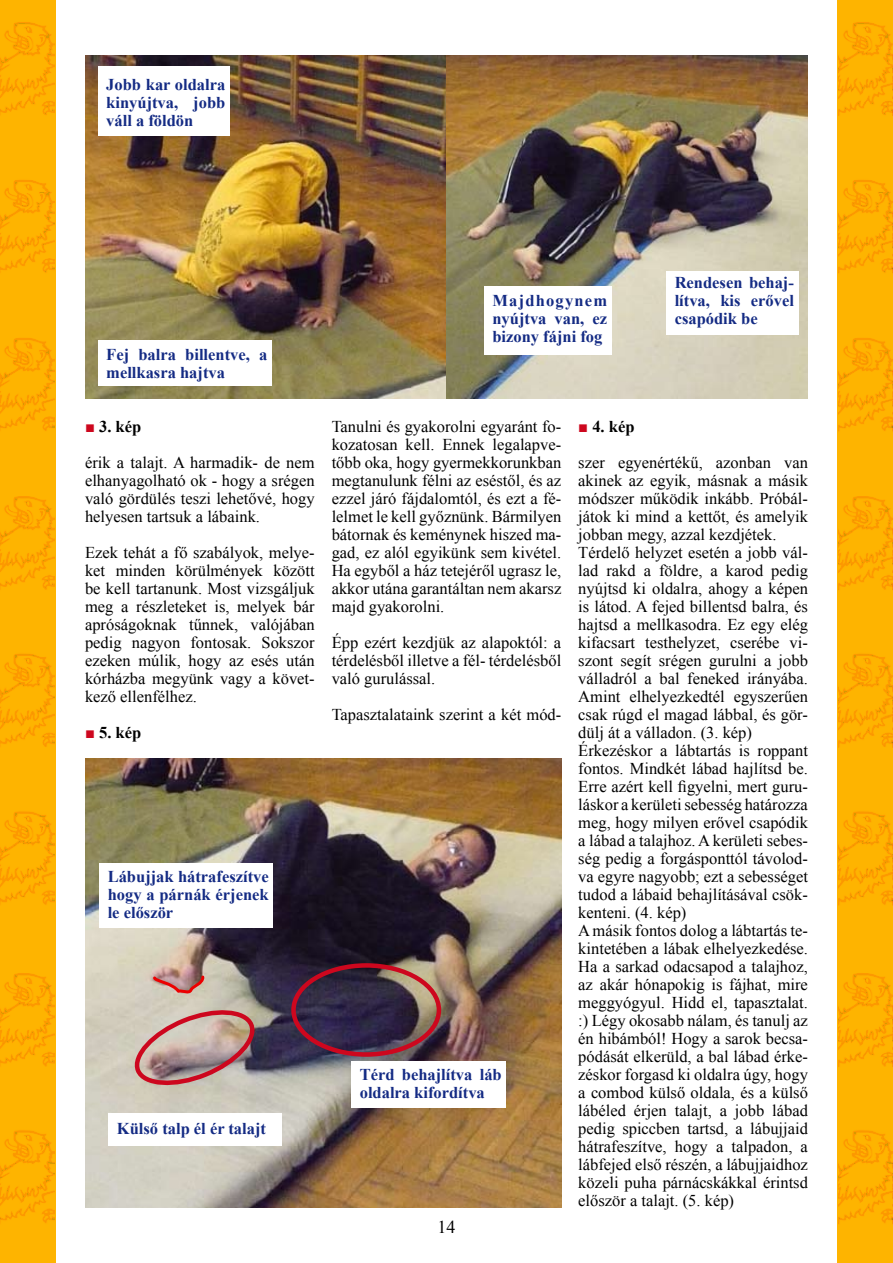
<style>
.page{position:relative;width:893px;height:1263px;background:#fff}
.page>*{position:absolute;margin:0;border:0;box-sizing:border-box;transform-origin:0 0}
.t1{font:18px "Times New Roman";color:#000}
.t2{font:16.5px/18px "Times New Roman";color:#000;text-align:justify}
.t3{font:700 16.5px/18px "Times New Roman";color:#142b84;text-align:justify}
.t4{font:700 16.5px "Times New Roman";color:#000}
.s1{font-family:"Arial";font-weight:400;color:#cd071e}
</style>
<div class="page">
<div style="left:838px;top:0;width:55px;height:1263px;background:#feb400"></div>
<div style="left:0;top:0;width:55px;height:1263px;background:#feb400"></div>
<img style="left:839px;top:496px;width:53px;height:409px">
<img style="left:839px;top:973px;width:53px;height:250px">
<img style="left:0;top:22px;width:54px;height:409px">
<img style="left:0;top:496px;width:54px;height:409px">
<img style="left:0;top:973px;width:54px;height:250px">
<img style="left:839px;top:22px;width:53px;height:409px">
<img style="left:85px;top:55px;width:363px;height:344px">
<img style="left:446px;top:55px;width:362px;height:343px">
<div style="left:98px;top:340px;width:174px;height:46px;background:#fff"></div>
<div style="left:98px;top:67px;width:132px;height:69px;background:#fff"></div>
<div style="left:666px;top:271px;width:132px;height:64px;background:#fff"></div>
<div style="left:484px;top:286px;width:127px;height:68px;background:#fff"></div>
<img style="left:85px;top:758px;width:476px;height:450px">
<div style="left:351px;top:1061px;width:155px;height:46px;background:#fff"></div>
<div style="left:108px;top:1113px;width:174px;height:32px;background:#fff"></div>
<svg style="left:132px;top:1004px;width:125px;height:87px;background:#bd9c96"></svg>
<div style="left:99px;top:863px;width:174px;height:65px;background:#fff"></div>
<svg style="left:151px;top:974px;width:55px;height:20px"></svg>
<div style="left:291px;top:963px;width:150px;height:94px;border:4px solid #cd071e;border-radius:50%"></div>
<p class="t3" style="left:106px;top:75px;width:121px">Jobb kar oldalra kinyújtva, jobb váll a földön</p>
<p class="t3" style="left:106px;top:345px;width:163px">Fej balra billentve, a mellkasra hajtva</p>
<p class="t4" style="left:85px;top:415px;width:58px"><span class="s1">■</span> 3. kép</p>
<p class="t2" style="left:85px;top:453px;width:231px">érik a talajt. A harmadik- de nem elhanyagolható ok - hogy a srégen való gördülés teszi lehetővé, hogy helyesen tartsuk a lábaink.</p>
<p class="t2" style="left:85px;top:543px;width:231px">Ezek tehát a fő szabályok, melye&shy;ket minden körülmények között be kell tartanunk. Most vizsgáljuk meg a részleteket is, melyek bár apróságoknak tűnnek, valójában pedig nagyon fontosak. Sokszor ezeken múlik, hogy az esés után kórházba megyünk vagy a követ&shy;kező ellenfélhez.</p>
<p class="t4" style="left:85px;top:721px;width:58px"><span class="s1">■</span> 5. kép</p>
<p class="t3" style="left:108px;top:867px;width:163px">Lábujjak hátrafeszítve hogy a párnák érjenek le először</p>
<p class="t3" style="left:117px;top:1119px;width:151px">Külső talp él ér talajt</p>
<p class="t3" style="left:492px;top:291px;width:116px">Majdhogynem nyújtva van, ez bizony fájni fog</p>
<p class="t3" style="left:675px;top:273px;width:121px">Rendesen behaj&shy;lítva, kis erővel csapódik be</p>
<p class="t2" style="left:332px;top:417px;width:231px">Tanulni és gyakorolni egyaránt fo&shy;kozatosan kell. Ennek legalapve&shy;tőbb oka, hogy gyermekkorunkban megtanulunk félni az eséstől, és az ezzel járó fájdalomtól, és ezt a fé&shy;lelmet le kell győznünk. Bármilyen bátornak és keménynek hiszed ma&shy;gad, ez alól egyikünk sem kivétel.<br>Ha egyből a ház tetejéről ugrasz le, akkor utána garantáltan nem akarsz majd gyakorolni.</p>
<p class="t2" style="left:332px;top:633px;width:231px">Épp ezért kezdjük az alapoktól: a térdelésből illetve a fél- térdelésből való gurulással.</p>
<p class="t2" style="left:332px;top:705px;width:231px">Tapasztalataink szerint a két mód-</p>
<p class="t3" style="left:360px;top:1065px;width:144px">Térd behajlítva láb oldalra kifordítva</p>
<p class="t1" style="left:437px;top:1215px;width:19px">14</p>
<p class="t4" style="left:578px;top:415px;width:58px"><span class="s1">■</span> 4. kép</p>
<p class="t2" style="left:578px;top:453px;width:231px;text-align:left">szer egyenértékű, azonban van akinek az egyik, másnak a másik módszer működik inkább. Próbál&shy;játok ki mind a kettőt, és amelyik jobban megy, azzal kezdjétek.<br>Térdelő helyzet esetén a jobb vál&shy;lad rakd a földre, a karod pedig nyújtsd ki oldalra, ahogy a képen is látod. A fejed billentsd balra, és hajtsd a mellkasodra. Ez egy elég kifacsart testhelyzet, cserébe vi&shy;szont segít srégen gurulni a jobb válladról a bal feneked irányába.<br>Amint elhelyezkedtél egyszerűen csak rúgd el magad lábbal, és gör&shy;dülj át a válladon. (3. kép)<br>Érkezéskor a lábtartás is roppant fontos. Mindkét lábad hajlítsd be.<br>Erre azért kell figyelni, mert guru&shy;láskor a kerületi sebesség határozza meg, hogy milyen erővel csapódik a lábad a talajhoz. A kerületi sebes&shy;ség pedig a forgásponttól távolod&shy;va egyre nagyobb; ezt a sebességet tudod a lábaid behajlításával csök&shy;kenteni. (4. kép)<br>A másik fontos dolog a lábtartás te&shy;kintetében a lábak elhelyezkedése.<br>Ha a sarkad odacsapod a talajhoz, az akár hónapokig is fájhat, mire meggyógyul. Hidd el, tapasztalat. :) Légy okosabb nálam, és tanulj az én hibámból! Hogy a sarok becsa&shy;pódását elkerüld, a bal lábad érke&shy;zéskor forgasd ki oldalra úgy, hogy a combod külső oldala, és a külső lábéled érjen talajt, a jobb lábad pedig spiccben tartsd, a lábujjaid hátrafeszítve, hogy a talpadon, a lábfejed első részén, a lábujjaidhoz közeli puha párnácskákkal érintsd először a talajt. (5. kép)</p>
</div>
